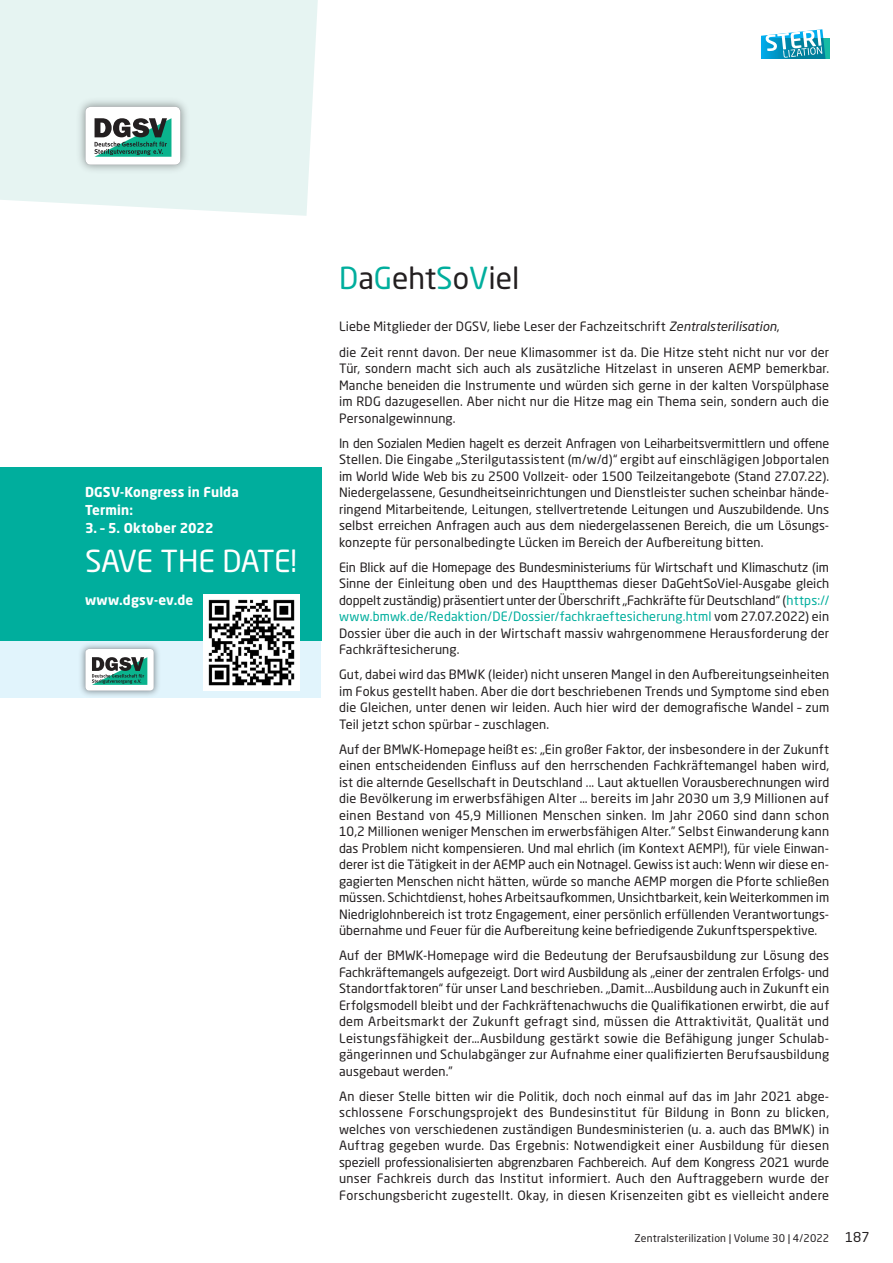
<style>
.page{position:relative;width:893px;height:1263px;background:#fff}
.page>*{position:absolute;margin:0;border:0;box-sizing:border-box;transform-origin:0 0}
.ZT-01__HL-DE{font:30px "Neo Sans Pro";letter-spacing:-.025em;color:#fff}
.ZT-01__HL-DE-2{font:30px "Neo Sans Pro";color:#231f20}
.ZT-03__SL-DE{font:700 13.5px "Neo Sans Pro";letter-spacing:.015em;color:#fff}
.ZT-04__FL-Editorial{font:12.75px/16.5px "Neo Sans Pro";letter-spacing:.015em;color:#231f20;text-align:justify}
.t1{font:10.5px "Neo Sans Pro";letter-spacing:.015em;color:#231f20}
.s1{color:#00ae9d}
.s2{font-style:italic}
.s3{font-size:13.5px}
</style>
<div class="page">
<svg style="left:761px;top:29px;width:69px;height:30px"></svg>
<div style="left:0;top:0;width:318px;height:216px;background:#e6f4f2"></div>
<img style="left:74px;top:94px;width:120px;height:83px">
<svg style="left:85px;top:107px;width:96px;height:58px"></svg>
<div style="left:0;top:468px;width:321px;height:173px;background:#00ae9d"></div>
<div style="left:0;top:641px;width:321px;height:57px;background:#e1f4fc"></div>
<img style="left:203px;top:594px;width:96px;height:97px">
<img style="left:80px;top:644px;width:79px;height:52px">
<svg style="left:85px;top:649px;width:69px;height:42px;background:#9ebfb8"></svg>
<p class="ZT-03__SL-DE" style="left:85px;top:483px;width:155px">DGSV-Kongress in Fulda</p>
<p class="ZT-03__SL-DE" style="left:85px;top:501px;width:50px">Termin:</p>
<p class="ZT-03__SL-DE" style="left:85px;top:519px;width:130px">3. – 5. Oktober 2022</p>
<p class="ZT-01__HL-DE" style="left:85px;top:543px;width:214px">SAVE THE DATE!</p>
<p class="ZT-03__SL-DE" style="left:85px;top:591px;width:110px">www.dgsv-ev.de</p>
<p class="ZT-01__HL-DE-2" style="left:339px;top:260px;width:182px"><span class="s1">D</span>a<span class="s1">G</span>eht<span class="s1">S</span>o<span class="s1">V</span>iel</p>
<p class="ZT-04__FL-Editorial" style="left:339px;top:318px;width:442px">Liebe Mitglieder der DGSV, liebe Leser der Fachzeitschrift <span class="s2">Zentralsterilisation</span>,</p>
<p class="ZT-04__FL-Editorial" style="left:339px;top:344px;width:492px">die Zeit rennt davon. Der neue Klimasommer ist da. Die Hitze steht nicht nur vor der Tür, sondern macht sich auch als zusätzliche Hitzelast in unseren AEMP bemerkbar.<br>Manche beneiden die Instrumente und würden sich gerne in der kalten Vorspülphase im RDG dazugesellen. Aber nicht nur die Hitze mag ein Thema sein, sondern auch die Personalgewinnung.</p>
<p class="ZT-04__FL-Editorial" style="left:339px;top:435px;width:492px">In den Sozialen Medien hagelt es derzeit Anfragen von Leiharbeitsvermittlern und offene Stellen. Die Eingabe „Sterilgutassistent (m/w/d)“ ergibt auf einschlägigen Jobportalen im World Wide Web bis zu 2500 Vollzeit- oder 1500 Teilzeitangebote (Stand 27.07.22).<br>Niedergelassene, Gesundheitseinrichtungen und Dienstleister suchen scheinbar hände&shy;ringend Mitarbeitende, Leitungen, stellvertretende Leitungen und Auszubildende. Uns selbst erreichen Anfragen auch aus dem niedergelassenen Bereich, die um Lösungs&shy;konzepte für personalbedingte Lücken im Bereich der Aufbereitung bitten.</p>
<p class="ZT-04__FL-Editorial" style="left:339px;top:559px;width:492px">Ein Blick auf die Homepage des Bundesministeriums für Wirtschaft und Klimaschutz (im Sinne der Einleitung oben und des Hauptthemas dieser DaGehtSoViel-Ausgabe gleich doppelt zuständig) präsentiert unter der Überschrift „Fachkräfte für Deutschland“ (<span class="s1">https:// www.bmwk.de/Redaktion/DE/Dossier/fachkraeftesicherung.html</span> vom 27.07.2022) ein Dossier über die auch in der Wirtschaft massiv wahrgenommene Herausforderung der Fachkräftesicherung.</p>
<p class="ZT-04__FL-Editorial" style="left:339px;top:666px;width:492px">Gut, dabei wird das BMWK (leider) nicht unseren Mangel in den Aufbereitungseinheiten im Fokus gestellt haben. Aber die dort beschriebenen Trends und Symptome sind eben die Gleichen, unter denen wir leiden. Auch hier wird der demografische Wandel – zum Teil jetzt schon spürbar – zuschlagen.</p>
<p class="ZT-04__FL-Editorial" style="left:339px;top:741px;width:492px">Auf der BMWK-Homepage heißt es: „Ein großer Faktor, der insbesondere in der Zukunft einen entscheidenden Einfluss auf den herrschenden Fachkräftemangel haben wird, ist die alternde Gesellschaft in Deutschland ... Laut aktuellen Vorausberechnungen wird die Bevölkerung im erwerbsfähigen Alter … bereits im Jahr 2030 um 3,9 Millionen auf einen Bestand von 45,9 Millionen Menschen sinken. Im Jahr 2060 sind dann schon 10,2 Millionen weniger Menschen im erwerbsfähigen Alter.” Selbst Einwanderung kann das Problem nicht kompensieren. Und mal ehrlich (im Kontext AEMP!), für viele Einwan&shy;derer ist die Tätigkeit in der AEMP auch ein Notnagel. Gewiss ist auch: Wenn wir diese en&shy;gagierten Menschen nicht hätten, würde so manche AEMP morgen die Pforte schließen müssen. Schichtdienst, hohes Arbeitsaufkommen, Unsichtbarkeit, kein Weiterkommen im Niedriglohnbereich ist trotz Engagement, einer persönlich erfüllenden Verantwortungs&shy;übernahme und Feuer für die Aufbereitung keine befriedigende Zukunftsperspektive.</p>
<p class="ZT-04__FL-Editorial" style="left:339px;top:947px;width:492px">Auf der BMWK-Homepage wird die Bedeutung der Berufsausbildung zur Lösung des Fachkräftemangels aufgezeigt. Dort wird Ausbildung als „einer der zentralen Erfolgs- und Standortfaktoren“ für unser Land beschrieben. „Damit...Ausbildung auch in Zukunft ein Erfolgsmodell bleibt und der Fachkräftenachwuchs die Qualifikationen erwirbt, die auf dem Arbeitsmarkt der Zukunft gefragt sind, müssen die Attraktivität, Qualität und Leistungsfähigkeit der…Ausbildung gestärkt sowie die Befähigung junger Schulab&shy;gängerinnen und Schulabgänger zur Aufnahme einer qualifizierten Berufsausbildung ausgebaut werden.”</p>
<p class="ZT-04__FL-Editorial" style="left:339px;top:1088px;width:492px">An dieser Stelle bitten wir die Politik, doch noch einmal auf das im Jahr 2021 abge&shy;schlossene Forschungsprojekt des Bundesinstitut für Bildung in Bonn zu blicken, welches von verschiedenen zuständigen Bundesministerien (u. a. auch das BMWK) in Auftrag gegeben wurde. Das Ergebnis: Notwendigkeit einer Ausbildung für diesen speziell professionalisierten abgrenzbaren Fachbereich. Auf dem Kongress 2021 wurde unser Fachkreis durch das Institut informiert. Auch den Auftraggebern wurde der Forschungsbericht zugestellt. Okay, in diesen Krisenzeiten gibt es vielleicht andere</p>
<p class="t1" style="left:635px;top:1231px;width:237px">Zentralsterilization | Volume 30 | 4/2022 <span class="s3">187</span></p>
</div>
